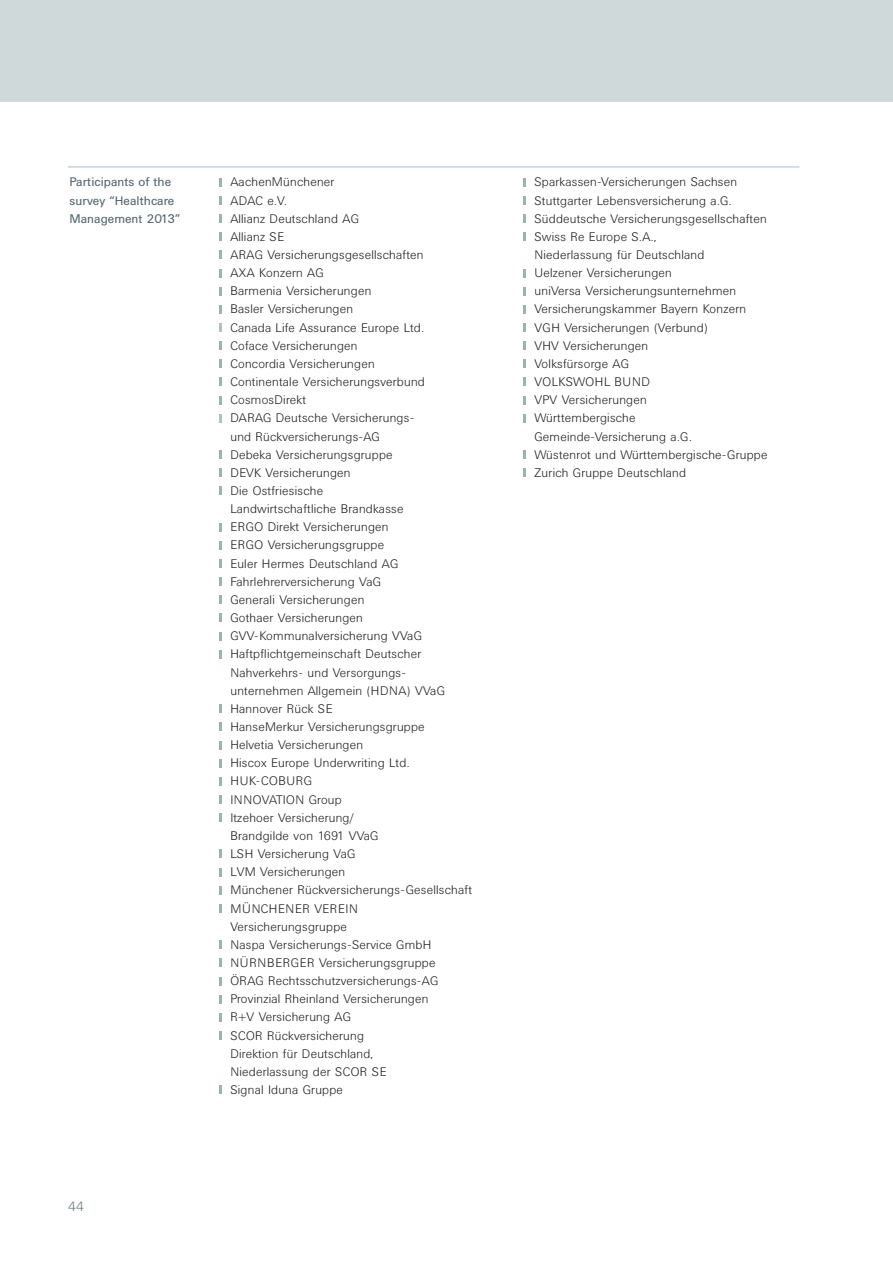
<style>
.page{position:relative;width:893px;height:1263px;background:#fff}
.page>*{position:absolute;margin:0;border:0;box-sizing:border-box;transform-origin:0 0}
.t1{font:300 13.35px "Univers BQ";color:#62747d}
.t2{font:300 12.3px/18.1px "Univers BQ";letter-spacing:.015em;color:#231f20}
.t3{font:12.3px/18.1px "Univers BQ";color:#54666f}
</style>
<div class="page">
<div style="left:0;top:0;width:893px;height:102px;background:#cfd9d9"></div>
<svg style="left:220px;top:178px;width:2px;height:8px"></svg>
<svg style="left:220px;top:196px;width:2px;height:9px"></svg>
<svg style="left:220px;top:214px;width:2px;height:9px"></svg>
<svg style="left:220px;top:233px;width:2px;height:8px"></svg>
<svg style="left:220px;top:251px;width:2px;height:8px"></svg>
<svg style="left:220px;top:269px;width:2px;height:8px"></svg>
<svg style="left:220px;top:287px;width:2px;height:8px"></svg>
<svg style="left:220px;top:305px;width:2px;height:8px"></svg>
<svg style="left:220px;top:323px;width:2px;height:9px"></svg>
<svg style="left:220px;top:342px;width:2px;height:8px"></svg>
<svg style="left:220px;top:360px;width:2px;height:8px"></svg>
<svg style="left:220px;top:378px;width:2px;height:8px"></svg>
<svg style="left:220px;top:396px;width:2px;height:8px"></svg>
<svg style="left:220px;top:414px;width:2px;height:8px"></svg>
<svg style="left:220px;top:450px;width:2px;height:9px"></svg>
<svg style="left:220px;top:469px;width:2px;height:8px"></svg>
<svg style="left:220px;top:487px;width:2px;height:8px"></svg>
<svg style="left:220px;top:523px;width:2px;height:8px"></svg>
<svg style="left:220px;top:541px;width:2px;height:8px"></svg>
<svg style="left:220px;top:559px;width:2px;height:9px"></svg>
<svg style="left:220px;top:577px;width:2px;height:9px"></svg>
<svg style="left:220px;top:596px;width:2px;height:8px"></svg>
<svg style="left:220px;top:614px;width:2px;height:8px"></svg>
<svg style="left:220px;top:632px;width:2px;height:8px"></svg>
<svg style="left:220px;top:650px;width:2px;height:8px"></svg>
<svg style="left:220px;top:705px;width:2px;height:8px"></svg>
<svg style="left:220px;top:723px;width:2px;height:8px"></svg>
<svg style="left:220px;top:741px;width:2px;height:8px"></svg>
<svg style="left:220px;top:759px;width:2px;height:8px"></svg>
<svg style="left:220px;top:777px;width:2px;height:8px"></svg>
<svg style="left:220px;top:795px;width:2px;height:9px"></svg>
<svg style="left:220px;top:813px;width:2px;height:9px"></svg>
<svg style="left:220px;top:850px;width:2px;height:8px"></svg>
<svg style="left:220px;top:868px;width:2px;height:8px"></svg>
<svg style="left:220px;top:886px;width:2px;height:8px"></svg>
<svg style="left:220px;top:904px;width:2px;height:8px"></svg>
<svg style="left:220px;top:940px;width:2px;height:9px"></svg>
<svg style="left:220px;top:959px;width:2px;height:8px"></svg>
<svg style="left:220px;top:977px;width:2px;height:8px"></svg>
<svg style="left:220px;top:995px;width:2px;height:8px"></svg>
<svg style="left:220px;top:1013px;width:2px;height:8px"></svg>
<svg style="left:220px;top:1031px;width:2px;height:8px"></svg>
<svg style="left:220px;top:1086px;width:2px;height:8px"></svg>
<svg style="left:524px;top:196px;width:2px;height:9px"></svg>
<svg style="left:524px;top:214px;width:2px;height:9px"></svg>
<svg style="left:524px;top:233px;width:2px;height:8px"></svg>
<svg style="left:524px;top:269px;width:2px;height:8px"></svg>
<svg style="left:524px;top:287px;width:2px;height:8px"></svg>
<svg style="left:524px;top:305px;width:2px;height:8px"></svg>
<svg style="left:524px;top:323px;width:2px;height:9px"></svg>
<svg style="left:524px;top:342px;width:2px;height:8px"></svg>
<svg style="left:524px;top:360px;width:2px;height:8px"></svg>
<svg style="left:524px;top:378px;width:2px;height:8px"></svg>
<svg style="left:524px;top:396px;width:2px;height:8px"></svg>
<svg style="left:524px;top:414px;width:2px;height:8px"></svg>
<svg style="left:524px;top:450px;width:2px;height:9px"></svg>
<svg style="left:524px;top:469px;width:2px;height:8px"></svg>
<svg style="left:524px;top:178px;width:2px;height:8px"></svg>
<hr style="left:68px;top:166px;width:731px;height:2px;background:#d1dce2">
<p class="t3" style="left:70px;top:174px;width:112px">Participants of the survey “Healthcare<br>Management 2013”</p>
<p class="t2" style="left:230px;top:174px;width:243px">AachenMünchener<br>ADAC e.V.<br>Allianz Deutschland AG<br>Allianz SE<br>ARAG Versicherungsgesellschaften<br>AXA Konzern AG<br>Barmenia Versicherungen<br>Basler Versicherungen<br>Canada Life Assurance Europe Ltd.<br>Coface Versicherungen<br>Concordia Versicherungen<br>Continentale Versicherungsverbund<br>CosmosDirekt<br>DARAG Deutsche Versicherungs-<br>und Rückversicherungs-AG<br>Debeka Versicherungsgruppe<br>DEVK Versicherungen<br>Die Ostfriesische<br>Landwirtschaftliche Brandkasse<br>ERGO Direkt Versicherungen<br>ERGO Versicherungsgruppe<br>Euler Hermes Deutschland AG<br>Fahrlehrerversicherung VaG<br>Generali Versicherungen<br>Gothaer Versicherungen<br>GVV-Kommunalversicherung VVaG<br>Haftpflichtgemeinschaft Deutscher<br>Nahverkehrs- und Versorgungs - unternehmen Allgemein (HDNA) VVaG<br>Hannover Rück SE<br>HanseMerkur Versicherungsgruppe<br>Helvetia Versicherungen<br>Hiscox Europe Underwriting Ltd.<br>HUK-COBURG<br>INNOVATION Group<br>Itzehoer Versicherung/<br>Brandgilde von 1691 VVaG<br>LSH Versicherung VaG<br>LVM Versicherungen<br>Münchener Rückversicherungs-Gesellschaft<br>MÜNCHENER VEREIN<br>Versicherungsgruppe<br>Naspa Versicherungs-Service GmbH<br>NÜRNBERGER Versicherungsgruppe<br>ÖRAG Rechtsschutzversicherungs-AG<br>Provinzial Rheinland Versicherungen<br>R+V Versicherung AG<br>SCOR Rückversicherung<br>Direktion für Deutschland,<br>Niederlassung der SCOR SE<br>Signal Iduna Gruppe</p>
<p class="t2" style="left:534px;top:174px;width:235px">Sparkassen-Versicherungen Sachsen<br>Stuttgarter Lebensversicherung a.G.<br>Süddeutsche Versicherungsgesellschaften<br>Swiss Re Europe S.A.,<br>Niederlassung für Deutschland<br>Uelzener Versicherungen<br>uniVersa Versicherungsunternehmen<br>Versicherungskammer Bayern Konzern<br>VGH Versicherungen (Verbund)<br>VHV Versicherungen<br>Volksfürsorge AG<br>VOLKSWOHL BUND<br>VPV Versicherungen<br>Württembergische<br>Gemeinde-Versicherung a.G.<br>Wüstenrot und Württembergische-Gruppe<br>Zurich Gruppe Deutschland</p>
<p class="t1" style="left:68px;top:1202px;width:17px">44</p>
</div>
